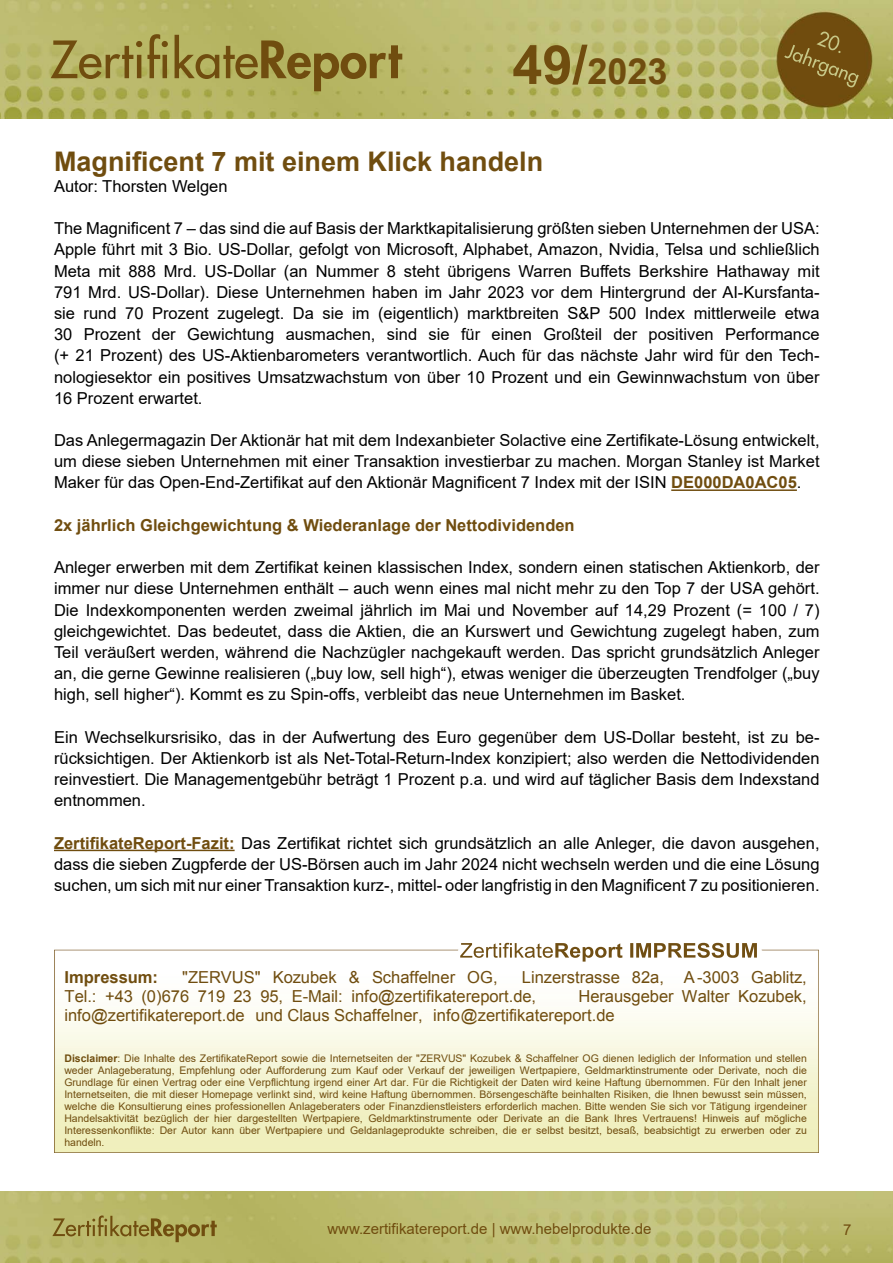
<style>
.page{position:relative;width:893px;height:1263px;background:#fff}
.page>*{position:absolute;margin:0;border:0;box-sizing:border-box;transform-origin:0 0}
.t1{font:700 36px "Arial";color:#704d0f}
.t2{font:700 27px "Arial";color:#704d0f}
.t3{font:16.5px/21.1px "Arial";color:#000;text-align:justify}
.t4{font:16.5px/19px "Arial";color:#704d0f}
.t5{font:700 16.5px "Arial";color:#704d0f}
.t6{font:15px "Arial";color:#704d0f}
.t7{font:10.5px/12px "Arial";color:#704d0f;text-align:justify}
.s1{font-size:54px}
.s2{font-weight:700;color:#704d0f}
.s3{font-weight:700}
</style>
<div class="page">
<img style="left:0;top:1192px;width:893px;height:71px">
<img style="left:0;top:0;width:893px;height:119px">
<hr style="left:671px;top:489px;width:126px;height:2px;background:#704d0f">
<hr style="left:54px;top:850px;width:181px;height:1px;background:#704d0f">
<img style="left:54px;top:942px;width:765px;height:210px">
<img style="left:503px;top:943px;width:254px;height:15px">
<h1 class="t1" style="left:512px;top:46px;width:157px"><span class="s1">49/</span>2023</h1>
<h2 class="t2" style="left:54px;top:142px;width:491px">Magnificent 7 mit einem Klick handeln</h2>
<p class="t3" style="left:54px;top:175px;width:175px">Autor: Thorsten Welgen</p>
<p class="t3" style="left:54px;top:218px;width:767px">The Magnificent 7 – das sind die auf Basis der Marktkapitalisierung größten sieben Unternehmen der USA:<br>Apple führt mit 3 Bio. US-Dollar, gefolgt von Microsoft, Alphabet, Amazon, Nvidia, Telsa und schließlich Meta mit 888 Mrd. US-Dollar (an Nummer 8 steht übrigens Warren Buffets Berkshire Hathaway mit 791 Mrd. US-Dollar). Diese Unternehmen haben im Jahr 2023 vor dem Hintergrund der AI-Kursfanta&shy;sie rund 70 Prozent zugelegt. Da sie im (eigentlich) marktbreiten S&amp;P 500 Index mittlerweile etwa 30 Prozent der Gewichtung ausmachen, sind sie für einen Großteil der positiven Performance (+ 21 Prozent) des US-Aktienbarometers verantwortlich. Auch für das nächste Jahr wird für den Tech&shy;nologiesektor ein positives Umsatzwachstum von über 10 Prozent und ein Gewinnwachstum von über 16 Prozent erwartet.</p>
<p class="t3" style="left:54px;top:430px;width:767px">Das Anlegermagazin Der Aktionär hat mit dem Indexanbieter Solactive eine Zertifikate-Lösung entwickelt, um diese sieben Unternehmen mit einer Transaktion investierbar zu machen. Morgan Stanley ist Market Maker für das Open-End-Zertifikat auf den Aktionär Magnificent 7 Index mit der ISIN <span class="s2">DE000DA0AC05</span>.</p>
<p class="t5" style="left:54px;top:513px;width:522px">2x jährlich Gleichgewichtung &amp; Wiederanlage der Nettodividenden</p>
<p class="t3" style="left:54px;top:557px;width:767px">Anleger erwerben mit dem Zertifikat keinen klassischen Index, sondern einen statischen Aktienkorb, der immer nur diese Unternehmen enthält – auch wenn eines mal nicht mehr zu den Top 7 der USA gehört.<br>Die Indexkomponenten werden zweimal jährlich im Mai und November auf 14,29 Prozent (= 100 / 7) gleichgewichtet. Das bedeutet, dass die Aktien, die an Kurswert und Gewichtung zugelegt haben, zum Teil veräußert werden, während die Nachzügler nachgekauft werden. Das spricht grundsätzlich Anleger an, die gerne Gewinne realisieren („buy low, sell high“), etwas weniger die überzeugten Trendfolger („buy high, sell higher“). Kommt es zu Spin-offs, verbleibt das neue Unternehmen im Basket.</p>
<p class="t3" style="left:54px;top:726px;width:767px">Ein Wechselkursrisiko, das in der Aufwertung des Euro gegenüber dem US-Dollar besteht, ist zu be&shy;rücksichtigen. Der Aktienkorb ist als Net-Total-Return-Index konzipiert; also werden die Nettodividenden reinvestiert. Die Managementgebühr beträgt 1 Prozent p.a. und wird auf täglicher Basis dem Indexstand entnommen.</p>
<p class="t3" style="left:54px;top:832px;width:767px"><span class="s2">ZertifikateReport-Fazit:</span> Das Zertifikat richtet sich grundsätzlich an alle Anleger, die davon ausgehen, dass die sieben Zugpferde der US-Börsen auch im Jahr 2024 nicht wechseln werden und die eine Lösung suchen, um sich mit nur einer Transaktion kurz-, mittel- oder langfristig in den Magnificent 7 zu positionieren.</p>
<p class="t5" style="left:64px;top:966px;width:95px">Impressum:</p>
<p class="t4" style="left:182px;top:968px;width:317px">"ZERVUS" Kozubek &amp; Schaffelner OG,</p>
<p class="t4" style="left:64px;top:968px;width:744px;text-indent:458px">Linzerstrasse 82a, A-3003 Gablitz,<br>Tel.: +43 (0)676 719 23 95, E-Mail: info@zertifikatereport.de,</p>
<p class="t4" style="left:64px;top:987px;width:744px;text-indent:514px">Herausgeber Walter Kozubek, info@zertifikatereport.de und Claus Schaffelner, info@zertifikatereport.de</p>
<p class="t7" style="left:64px;top:1052px;width:744px"><span class="s3">Disclaimer</span>: Die Inhalte des ZertifikateReport sowie die Internetseiten der "ZERVUS" Kozubek &amp; Schaffelner OG dienen lediglich der Information und stellen weder Anlageberatung, Empfehlung oder Aufforderung zum Kauf oder Verkauf der jeweiligen Wertpapiere, Geldmarktinstrumente oder Derivate, noch die Grundlage für einen Vertrag oder eine Verpflichtung irgend einer Art dar. Für die Richtigkeit der Daten wird keine Haftung übernommen. Für den Inhalt jener Internetseiten, die mit dieser Homepage verlinkt sind, wird keine Haftung übernommen. Börsengeschäfte beinhalten Risiken, die Ihnen bewusst sein müssen, welche die Konsultierung eines professionellen Anlageberaters oder Finanzdienstleisters erforderlich machen. Bitte wenden Sie sich vor Tätigung irgendeiner Handelsaktivität bezüglich der hier dargestellten Wertpapiere, Geldmarktinstrumente oder Derivate an die Bank Ihres Vertrauens! Hinweis auf mögliche Interessenkonflikte: Der Autor kann über Wertpapiere und Geldanlageprodukte schreiben, die er selbst besitzt, besaß, beabsichtigt zu erwerben oder zu handeln.</p>
<p class="t6" style="left:327px;top:1218px;width:326px">www.zertifikatereport.de | www.hebelprodukte.de</p>
<p class="t6" style="left:843px;top:1219px;width:10px">7</p>
</div>
